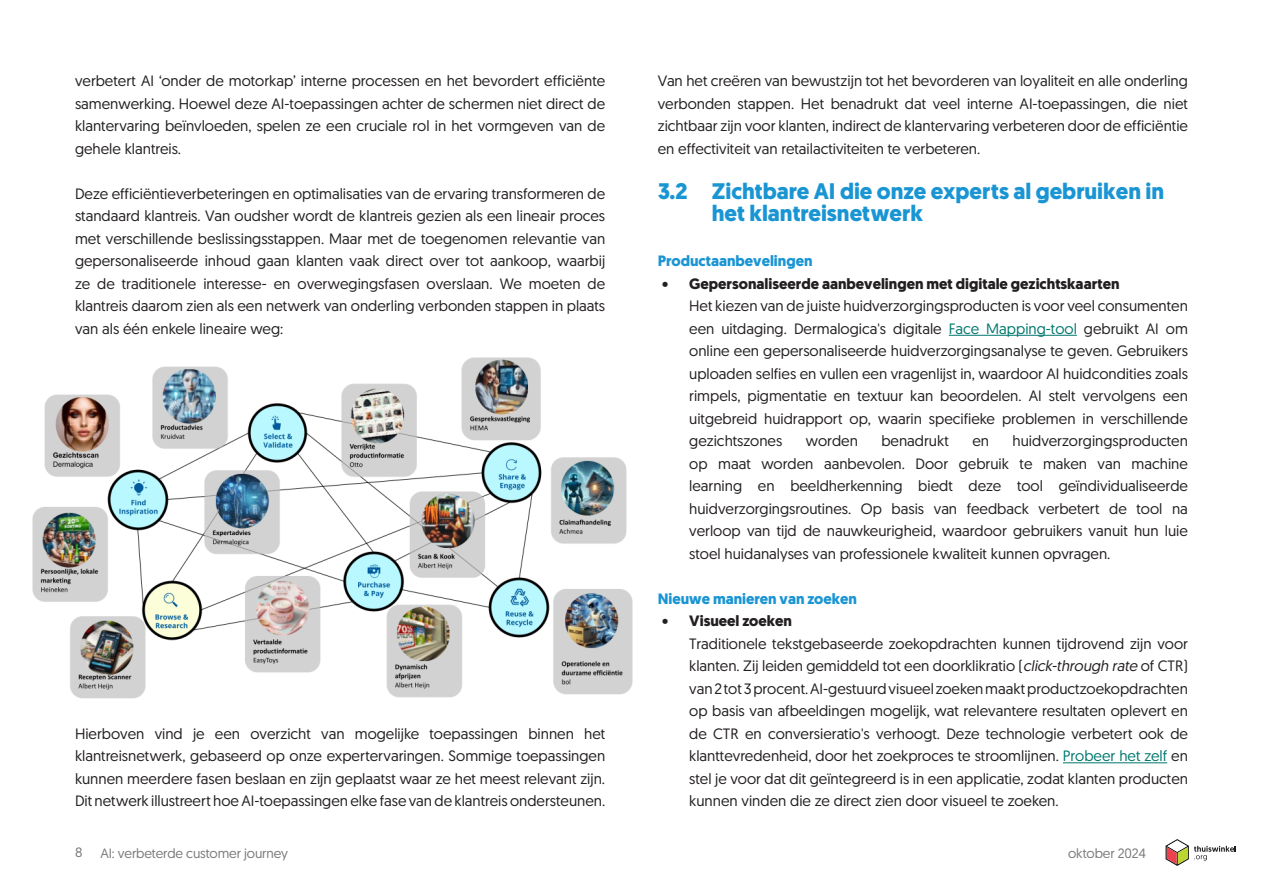
<style>
.page{position:relative;width:1263px;height:893px;background:#fff}
.page>*{position:absolute;margin:0;border:0;box-sizing:border-box;transform-origin:0 0}
.t1{font:700 22.5px "Geomanist";color:#1a95d3}
.t2{font:15px/22.5px "Geomanist";color:#231f20;text-align:justify}
.t3{font:700 15px "Geomanist";color:#1a95d3}
.t4{font:13.5px "Geomanist";letter-spacing:-.01em;color:#231f20}
.s1{font-weight:700}
.s2{color:#00786e}
.s3{font-style:italic}
</style>
<div class="page">
<svg style="left:1165px;top:839px;width:71px;height:27px"></svg>
<hr style="left:949px;top:335px;width:128px;height:1px;background:#00786e">
<hr style="left:1063px;top:762px;width:104px;height:1px;background:#00786e">
<img style="left:32px;top:357px;width:601px;height:342px">
<p class="t2" style="left:75px;top:69px;width:532px">verbetert AI ‘onder de motorkap’ interne processen en het bevordert efficiënte samenwerking. Hoewel deze AI-toepassingen achter de schermen niet direct de klantervaring beïnvloeden, spelen ze een cruciale rol in het vormgeven van de gehele klantreis.</p>
<p class="t2" style="left:75px;top:182px;width:532px">Deze efficiëntieverbeteringen en optimalisaties van de ervaring transformeren de standaard klantreis. Van oudsher wordt de klantreis gezien als een lineair proces met verschillende beslissingsstappen. Maar met de toegenomen relevantie van gepersonaliseerde inhoud gaan klanten vaak direct over tot aankoop, waarbij ze de traditionele interesse- en overwegingsfasen overslaan. We moeten de klantreis daarom zien als een netwerk van onderling verbonden stappen in plaats van als één enkele lineaire weg:</p>
<p class="t2" style="left:75px;top:722px;width:532px">Hierboven vind je een overzicht van mogelijke toepassingen binnen het klantreisnetwerk, gebaseerd op onze expertervaringen. Sommige toepassingen kunnen meerdere fasen beslaan en zijn geplaatst waar ze het meest relevant zijn.<br>Dit netwerk illustreert hoe AI-toepassingen elke fase van de klantreis ondersteunen.</p>
<p class="t2" style="left:658px;top:69px;width:532px">Van het creëren van bewustzijn tot het bevorderen van loyaliteit en alle onderling verbonden stappen. Het benadrukt dat veel interne AI-toepassingen, die niet zichtbaar zijn voor klanten, indirect de klantervaring verbeteren door de efficiëntie en effectiviteit van retailactiviteiten te verbeteren.</p>
<p class="t1" style="left:658px;top:176px;width:508px">3.2 Zichtbare AI die onze experts al gebruiken in</p>
<p class="t1" style="left:712px;top:198px;width:213px">het klantreisnetwerk</p>
<p class="t3" style="left:658px;top:251px;width:156px">Productaanbevelingen</p>
<p class="t2" style="left:689px;top:272px;width:500px;text-align:left;text-indent:-27px"><span class="s1">• Gepersonaliseerde aanbevelingen met digitale gezichtskaarten<br></span>Het kiezen van de juiste huidverzorgingsproducten is voor veel consumenten een uitdaging. Dermalogica's digitale <span class="s2">Face Mapping-tool</span> gebruikt AI om online een gepersonaliseerde huidverzorgingsanalyse te geven. Gebruikers uploaden selfies en vullen een vragenlijst in, waardoor AI huidcondities zoals rimpels, pigmentatie en textuur kan beoordelen. AI stelt vervolgens een uitgebreid huidrapport op, waarin specifieke problemen in verschillende gezichtszones</p>
<p class="t2" style="left:689px;top:429px;width:500px;text-indent:323px">huidverzorgingsproducten op maat worden aanbevolen. Door gebruik te maken van machine learning en beeldherkenning biedt deze tool geïndividualiseerde huidverzorgingsroutines. Op basis van feedback verbetert de tool na verloop van tijd de nauwkeurigheid, waardoor gebruikers vanuit hun luie stoel huidanalyses van professionele kwaliteit kunnen opvragen.</p>
<p class="t3" style="left:658px;top:588px;width:201px">Nieuwe manieren van zoeken</p>
<p class="t2" style="left:689px;top:609px;width:500px;text-align:left;text-indent:-27px"><span class="s1">• Visueel zoeken<br></span>Traditionele tekstgebaseerde zoekopdrachten kunnen tijdrovend zijn voor klanten. Zij leiden gemiddeld tot een doorklikratio (<span class="s3">click-through rate</span> of CTR) van 2 tot 3 procent. AI-gestuurd visueel zoeken maakt productzoekopdrachten op basis van afbeeldingen mogelijk, wat relevantere resultaten oplevert en de CTR en conversieratio's verhoogt. Deze technologie verbetert ook de klanttevredenheid, door het zoekproces te stroomlijnen. <span class="s2">Probeer het zelf</span> en stel je voor dat dit geïntegreerd is in een applicatie, zodat klanten producten kunnen vinden die ze direct zien door visueel te zoeken.</p>
<p class="t2" style="left:806px;top:429px;width:54px">worden</p>
<p class="t2" style="left:881px;top:429px;width:69px">benadrukt</p>
<p class="t2" style="left:972px;top:429px;width:18px">en</p>
<p class="t4" style="left:75px;top:844px;width:9px">8</p>
<p class="t4" style="left:100px;top:844px;width:189px">AI: verbeterde customer journey</p>
<p class="t4" style="left:1068px;top:844px;width:79px">oktober 2024</p>
</div>
